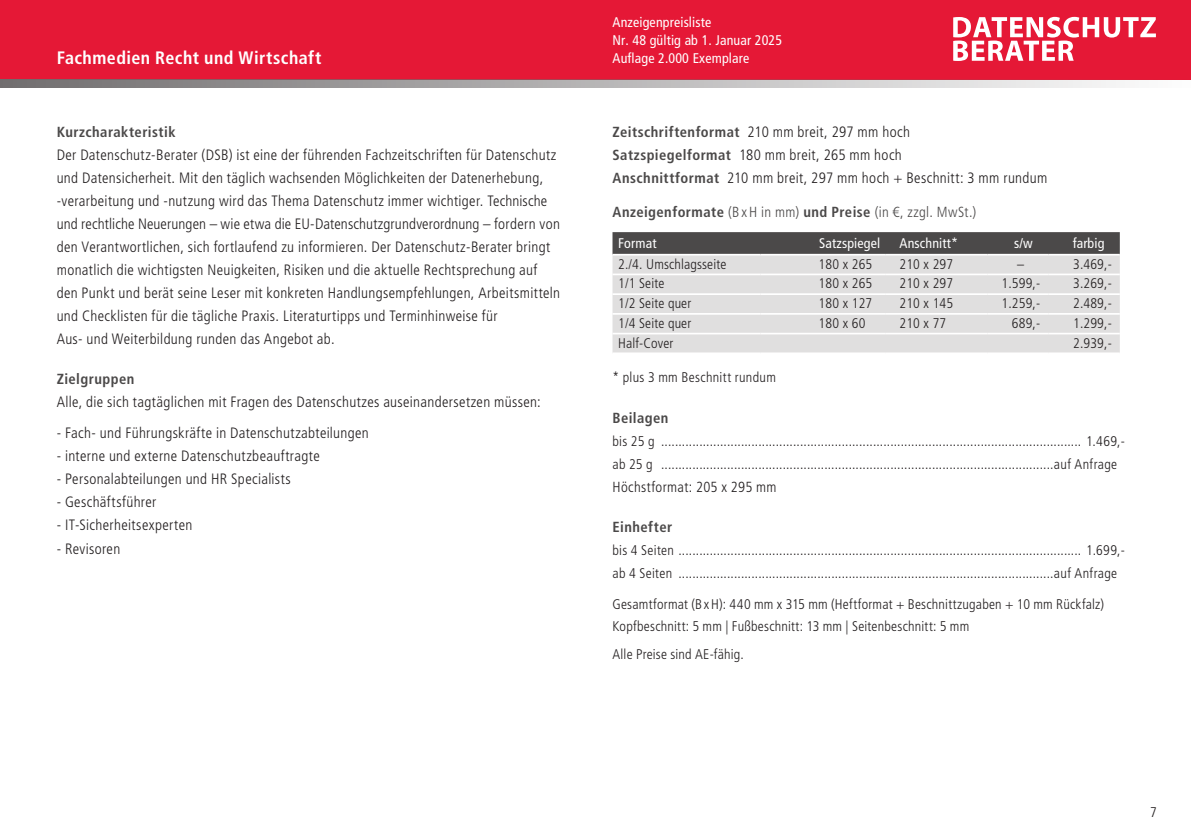
<style>
.page{position:relative;width:1191px;height:840px;background:#fff}
.page>*{position:absolute;margin:0;border:0;box-sizing:border-box;transform-origin:0 0}
.t1{font:700 condensed 18px "Frutiger LT";letter-spacing:.025em;color:#fff}
.t2{font:300 condensed 15px/23px "Frutiger LT";letter-spacing:.02em;color:#231f20}
.t3{font:300 condensed 14.6px "Frutiger LT";letter-spacing:.02em;color:#4b4949}
.t4{font:700 condensed 14.6px "Frutiger LT";letter-spacing:.03em;color:#4b4949}
.t5{font:300 condensed 14.6px "Frutiger LT";letter-spacing:.02em;color:#231f20}
.t6{font:300 condensed 14px/23px "Frutiger LT";letter-spacing:.015em;color:#231f20}
.t7{font:condensed 14px/18px "Frutiger LT";letter-spacing:.01em;color:#fff}
.s1{font-weight:700;font-size:14.6px;color:#4b4949}
.s2{font-weight:700}
</style>
<div class="page">
<div style="left:0;top:0;width:1191px;height:79px;background:#e51836"></div>
<svg style="left:0;top:79px;width:1191px;height:9px;background:#b5a8aa"></svg>
<svg style="left:612px;top:232px;width:507px;height:22px;background:#4d4b4b"></svg>
<div style="left:612px;top:255px;width:507px;height:97px;background:#e0dfdf"></div>
<hr style="left:612px;top:273px;width:148px;height:2px;background:#fff">
<hr style="left:760px;top:273px;width:126px;height:2px;background:#fff">
<hr style="left:886px;top:273px;width:101px;height:2px;background:#fff">
<hr style="left:987px;top:273px;width:61px;height:2px;background:#fff">
<hr style="left:1048px;top:273px;width:71px;height:2px;background:#fff">
<hr style="left:612px;top:293px;width:148px;height:2px;background:#fff">
<hr style="left:760px;top:293px;width:126px;height:2px;background:#fff">
<hr style="left:886px;top:293px;width:101px;height:2px;background:#fff">
<hr style="left:987px;top:293px;width:61px;height:2px;background:#fff">
<hr style="left:1048px;top:293px;width:71px;height:2px;background:#fff">
<hr style="left:612px;top:313px;width:148px;height:1px;background:#fff">
<hr style="left:760px;top:313px;width:126px;height:1px;background:#fff">
<hr style="left:886px;top:313px;width:101px;height:1px;background:#fff">
<hr style="left:987px;top:313px;width:61px;height:1px;background:#fff">
<hr style="left:1048px;top:313px;width:71px;height:1px;background:#fff">
<hr style="left:612px;top:332px;width:148px;height:2px;background:#fff">
<hr style="left:760px;top:332px;width:126px;height:2px;background:#fff">
<hr style="left:886px;top:332px;width:101px;height:2px;background:#fff">
<hr style="left:987px;top:332px;width:61px;height:2px;background:#fff">
<hr style="left:1048px;top:332px;width:71px;height:2px;background:#fff">
<svg style="left:953px;top:17px;width:203px;height:44px"></svg>
<p class="t1" style="left:57px;top:47px;width:266px">Fachmedien Recht und Wirtschaft</p>
<p class="t4" style="left:57px;top:123px;width:120px">Kurzcharakteristik</p>
<p class="t2" style="left:57px;top:143px;width:505px">Der Datenschutz-Berater (DSB) ist eine der führenden Fachzeitschriften für Datenschutz und Datensicherheit. Mit den täglich wachsenden Möglichkeiten der Datenerhebung, -verarbeitung und -nutzung wird das Thema Datenschutz immer wichtiger. Technische und rechtliche Neuerungen – wie etwa die EU-Datenschutzgrundverordnung – fordern von den Verantwortlichen, sich fortlaufend zu informieren. Der Datenschutz-Berater bringt monatlich die wichtigsten Neuigkeiten, Risiken und die aktuelle Rechtsprechung auf den Punkt und berät seine Leser mit konkreten Handlungsempfehlungen, Arbeitsmitteln und Checklisten für die tägliche Praxis. Literaturtipps und Terminhinweise für<br>Aus- und Weiterbildung runden das Angebot ab.</p>
<p class="t4" style="left:57px;top:370px;width:79px">Zielgruppen</p>
<p class="t2" style="left:57px;top:390px;width:485px">Alle, die sich tagtäglichen mit Fragen des Datenschutzes auseinandersetzen müssen:</p>
<p class="t2" style="left:57px;top:421px;width:314px">- Fach- und Führungskräfte in Datenschutzabteilungen</p>
<p class="t2" style="left:57px;top:444px;width:264px">- interne und externe Datenschutzbeauftragte</p>
<p class="t2" style="left:57px;top:467px;width:235px">- Personalabteilungen und HR Specialists</p>
<p class="t2" style="left:57px;top:490px;width:101px">- Geschäftsführer</p>
<p class="t2" style="left:57px;top:513px;width:137px">- IT-Sicherheitsexperten</p>
<p class="t2" style="left:57px;top:536px;width:65px">- Revisoren</p>
<p class="t7" style="left:612px;top:13px;width:171px">Anzeigenpreisliste<br>Nr. 48 gültig ab 1. Januar 2025<br>Auflage 2.000 Exemplare</p>
<p class="t2" style="left:612px;top:120px;width:436px"><span class="s1">Zeitschriftenformat</span> 210 mm breit, 297 mm hoch<br><span class="s1">Satzspiegelformat</span> 180 mm breit, 265 mm hoch<br><span class="s1">Anschnittformat</span> 210 mm breit, 297 mm hoch + Beschnitt: 3 mm rundum</p>
<p class="t3" style="left:612px;top:204px;width:365px"><span class="s2">Anzeigenformate</span> (B x H in mm) <span class="s2">und Preise</span> (in €, zzgl. MwSt.)</p>
<p class="t7" style="left:618px;top:234px;width:40px">Format</p>
<p class="t7" style="left:819px;top:234px;width:62px">Satzspiegel</p>
<p class="t7" style="left:899px;top:234px;width:60px">Anschnitt*</p>
<p class="t7" style="left:1014px;top:234px;width:20px">s/w</p>
<p class="t7" style="left:1072px;top:234px;width:33px">farbig</p>
<p class="t6" style="left:618px;top:252px;width:110px">2./4. Umschlagsseite</p>
<p class="t6" style="left:818px;top:252px;width:55px">180 x 265</p>
<p class="t6" style="left:899px;top:252px;width:55px">210 x 297</p>
<p class="t6" style="left:1017px;top:252px;width:8px">–</p>
<p class="t6" style="left:1073px;top:252px;width:40px">3.469,-</p>
<p class="t6" style="left:618px;top:272px;width:48px">1/1 Seite</p>
<p class="t6" style="left:818px;top:272px;width:55px">180 x 265</p>
<p class="t6" style="left:899px;top:272px;width:55px">210 x 297</p>
<p class="t6" style="left:1001px;top:272px;width:40px">1.599,-</p>
<p class="t6" style="left:1073px;top:272px;width:40px">3.269,-</p>
<p class="t6" style="left:618px;top:292px;width:75px">1/2 Seite quer</p>
<p class="t6" style="left:818px;top:292px;width:55px">180 x 127</p>
<p class="t6" style="left:899px;top:292px;width:55px">210 x 145</p>
<p class="t6" style="left:1001px;top:292px;width:40px">1.259,-</p>
<p class="t6" style="left:1073px;top:292px;width:40px">2.489,-</p>
<p class="t6" style="left:618px;top:311px;width:75px">1/4 Seite quer</p>
<p class="t6" style="left:818px;top:311px;width:48px">180 x 60</p>
<p class="t6" style="left:899px;top:311px;width:48px">210 x 77</p>
<p class="t6" style="left:1012px;top:311px;width:30px">689,-</p>
<p class="t6" style="left:1073px;top:311px;width:40px">1.299,-</p>
<p class="t6" style="left:618px;top:331px;width:57px">Half-Cover</p>
<p class="t6" style="left:1073px;top:331px;width:40px">2.939,-</p>
<p class="t6" style="left:612px;top:366px;width:165px">* plus 3 mm Beschnitt rundum</p>
<p class="t4" style="left:612px;top:408px;width:57px">Beilagen</p>
<p class="t6" style="left:612px;top:429px;width:514px">bis 25 g ......................................................................................................................... 1.469,- ab 25 g .................................................................................................................auf Anfrage</p>
<p class="t5" style="left:612px;top:478px;width:166px">Höchstformat: 205 x 295 mm</p>
<p class="t4" style="left:612px;top:517px;width:61px">Einhefter</p>
<p class="t6" style="left:612px;top:538px;width:514px">bis 4 Seiten .................................................................................................................... 1.699,- ab 4 Seiten ............................................................................................................auf Anfrage</p>
<p class="t6" style="left:612px;top:593px;width:493px;line-height:22px">Gesamtformat (BxH): 440 mm x 315 mm (Heftformat + Beschnittzugaben + 10 mm Rückfalz)<br>Kopfbeschnitt: 5 mm | Fußbeschnitt: 13 mm | Seitenbeschnitt: 5 mm</p>
<p class="t6" style="left:612px;top:642px;width:133px">Alle Preise sind AE-fähig.</p>
<p class="t6" style="left:1150px;top:800px;width:8px">7</p>
</div>
